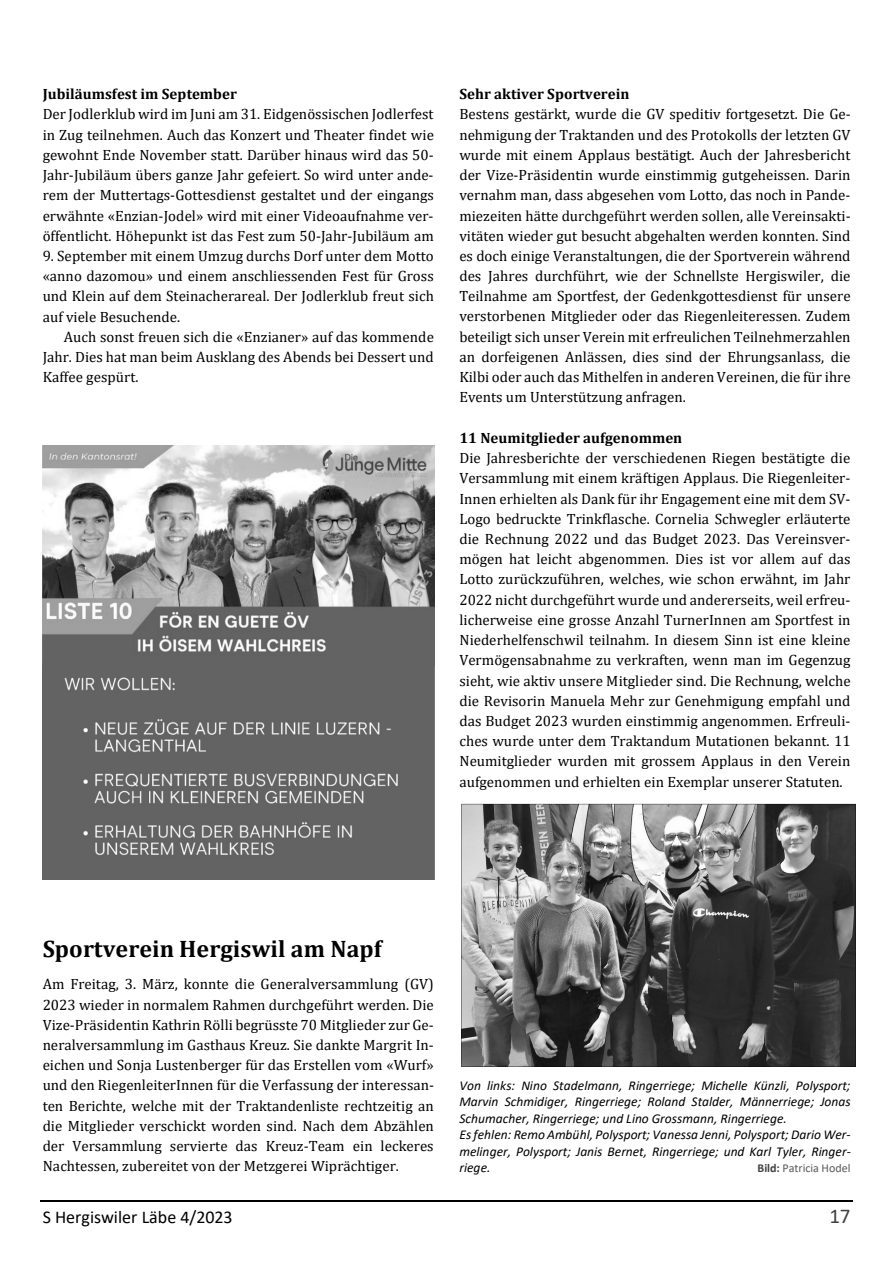
<style>
.page{position:relative;width:893px;height:1263px;background:#fff}
.page>*{position:absolute;margin:0;border:0;box-sizing:border-box;transform-origin:0 0}
.t1{font:700 24px "Cambria";color:#000}
.t2{font:21px "Calibri";color:#404040}
.t3{font:18px "Calibri";color:#000}
.t4{font:15px/20.2px "Cambria";letter-spacing:.005em;color:#000;text-align:justify}
.t5{font:700 15px "Cambria";color:#000}
.t6{font:italic 13.5px/16.5px "Calibri";color:#000}
.t7{font:12px "Calibri";letter-spacing:-.005em;color:#595959}
.s1{font-weight:700;color:#404040}
</style>
<div class="page">
<hr style="left:41px;top:1200px;width:812px;height:2px;background:#000">
<img style="left:43px;top:445px;width:391px;height:434px">
<svg style="left:461px;top:804px;width:395px;height:263px;background:#626262"></svg>
<p class="t5" style="left:43px;top:83px;width:196px">Jubiläumsfest im September</p>
<p class="t4" style="left:43px;top:104px;width:393px">Der Jodlerklub wird im Juni am 31. Eidgenössischen Jodlerfest in Zug teilnehmen. Auch das Konzert und Theater findet wie gewohnt Ende November statt. Darüber hinaus wird das 50- Jahr-Jubiläum übers ganze Jahr gefeiert. So wird unter ande&shy;rem der Muttertags-Gottesdienst gestaltet und der eingangs erwähnte «Enzian-Jodel» wird mit einer Videoaufnahme ver&shy;öffentlicht. Höhepunkt ist das Fest zum 50-Jahr-Jubiläum am</p>
<p class="t4" style="left:43px;top:246px;width:393px">9. September mit einem Umzug durchs Dorf unter dem Motto «anno dazomou» und einem anschliessenden Fest für Gross und Klein auf dem Steinacherareal. Der Jodlerklub freut sich auf viele Besuchende.</p>
<p class="t4" style="left:43px;top:327px;width:393px;text-indent:21px">Auch sonst freuen sich die «Enzianer» auf das kommende Jahr. Dies hat man beim Ausklang des Abends bei Dessert und Kaffee gespürt.</p>
<p class="t5" style="left:459px;top:83px;width:172px">Sehr aktiver Sportverein</p>
<p class="t4" style="left:459px;top:104px;width:393px">Bestens gestärkt, wurde die GV speditiv fortgesetzt. Die Ge&shy;nehmigung der Traktanden und des Protokolls der letzten GV wurde mit einem Applaus bestätigt. Auch der Jahresbericht der Vize-Präsidentin wurde einstimmig gutgeheissen. Darin vernahm man, dass abgesehen vom Lotto, das noch in Pande&shy;miezeiten hätte durchgeführt werden sollen, alle Vereinsakti&shy;vitäten wieder gut besucht abgehalten werden konnten. Sind es doch einige Veranstaltungen, die der Sportverein während des Jahres durchführt, wie der Schnellste Hergiswiler, die Teilnahme am Sportfest, der Gedenkgottesdienst für unsere verstorbenen Mitglieder oder das Riegenleiteressen. Zudem beteiligt sich unser Verein mit erfreulichen Teilnehmerzahlen an dorfeigenen Anlässen, dies sind der Ehrungsanlass, die Kilbi oder auch das Mithelfen in anderen Vereinen, die für ihre Events um Unterstützung anfragen.</p>
<p class="t5" style="left:459px;top:427px;width:224px">11 Neumitglieder aufgenommen</p>
<p class="t4" style="left:459px;top:448px;width:393px">Die Jahresberichte der verschiedenen Riegen bestätigte die Versammlung mit einem kräftigen Applaus. Die Riegenleiter-Innen erhielten als Dank für ihr Engagement eine mit dem SV-Logo bedruckte Trinkflasche. Cornelia Schwegler erläuterte die Rechnung 2022 und das Budget 2023. Das Vereinsver&shy;mögen hat leicht abgenommen. Dies ist vor allem auf das Lotto zurückzuführen, welches, wie schon erwähnt, im Jahr 2022 nicht durchgeführt wurde und andererseits, weil erfreu&shy;licherweise eine grosse Anzahl TurnerInnen am Sportfest in Niederhelfenschwil teilnahm. In diesem Sinn ist eine kleine Vermögensabnahme zu verkraften, wenn man im Gegenzug sieht, wie aktiv unsere Mitglieder sind. Die Rechnung, welche die Revisorin Manuela Mehr zur Genehmigung empfahl und das Budget 2023 wurden einstimmig angenommen. Erfreuli&shy;ches wurde unter dem Traktandum Mutationen bekannt. 11<br>Neumitglieder wurden mit grossem Applaus in den Verein aufgenommen und erhielten ein Exemplar unserer Statuten.</p>
<h1 class="t1" style="left:43px;top:931px;width:340px">Sportverein Hergiswil am Napf</h1>
<p class="t4" style="left:43px;top:974px;width:393px">Am Freitag, 3. März, konnte die Generalversammlung (GV)<br>2023 wieder in normalem Rahmen durchgeführt werden. Die Vize-Präsidentin Kathrin Rölli begrüsste 70 Mitglieder zur Ge&shy;neralversammlung im Gasthaus Kreuz. Sie dankte Margrit In&shy;eichen und Sonja Lustenberger für das Erstellen vom «Wurf» und den RiegenleiterInnen für die Verfassung der interessan&shy;ten Berichte, welche mit der Traktandenliste rechtzeitig an die Mitglieder verschickt worden sind. Nach dem Abzählen der Versammlung servierte das Kreuz-Team ein leckeres Nachtessen, zubereitet von der Metzgerei Wiprächtiger.</p>
<p class="t6" style="left:459px;top:1076px;width:393px">Von links: Nino Stadelmann, Ringerriege; Michelle Künzli, Polysport; Marvin Schmidiger, Ringerriege; Roland Stalder, Männerriege; Jonas Schumacher, Ringerriege; und Lino Grossmann, Ringerriege.<br>Es fehlen: Remo Ambühl, Polysport; Vanessa Jenni, Polysport; Dario Wer&shy;melinger, Polysport; Janis Bernet, Ringerriege; und Karl Tyler, Ringer&shy;riege.</p>
<p class="t7" style="left:757px;top:1160px;width:94px"><span class="s1">Bild:</span> Patricia Hodel</p>
<p class="t3" style="left:43px;top:1205px;width:192px">S Hergiswiler Läbe 4/2023</p>
<h2 class="t2" style="left:829px;top:1202px;width:23px">17</h2>
</div>
